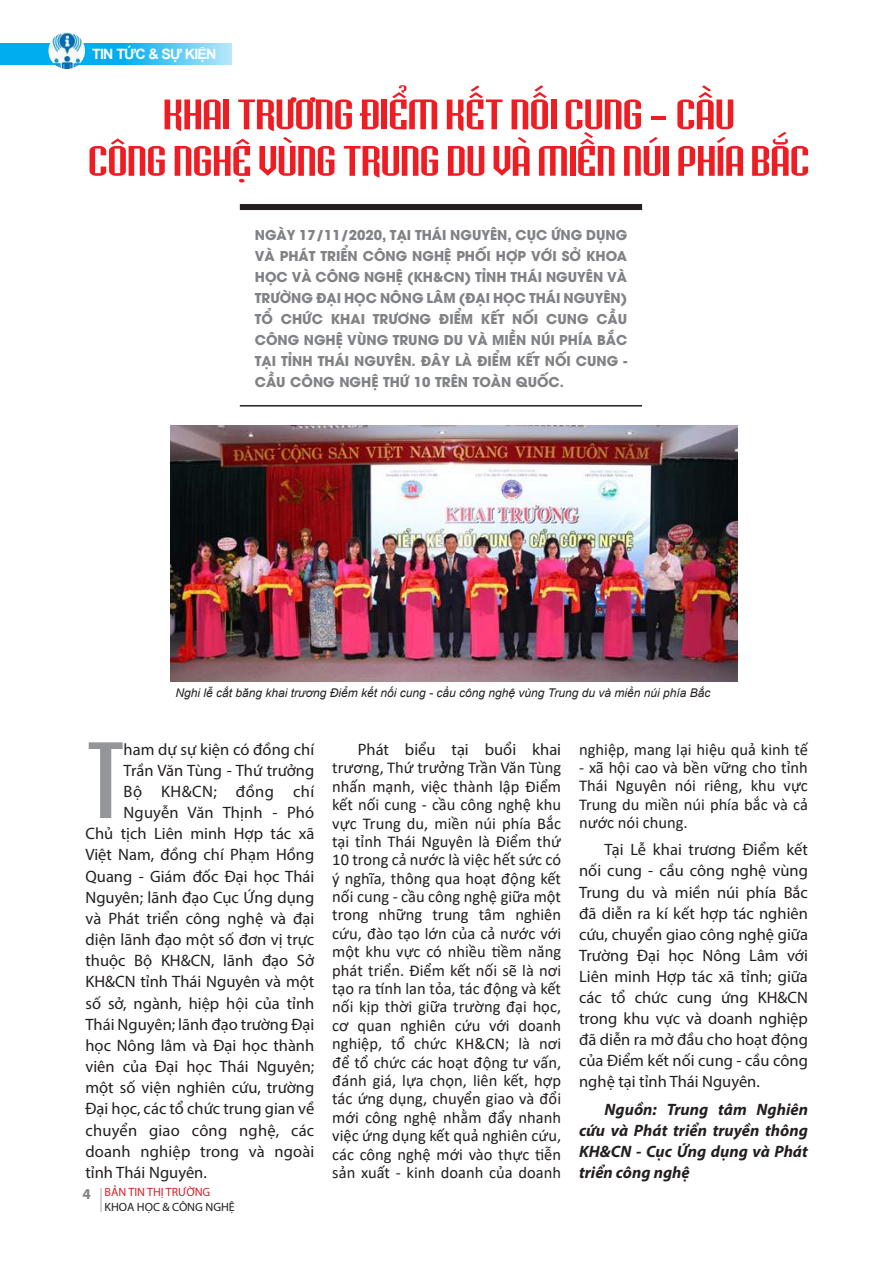
<style>
.page{position:relative;width:893px;height:1263px;background:#fff}
.page>*{position:absolute;margin:0;border:0;box-sizing:border-box;transform-origin:0 0}
.t1{font:99px "UVN Hai Ba Trung";color:#939598;scale:1.2 1}
.t2{font:39px/46.5px "UVN Hai Ba Trung";letter-spacing:-.02em;color:#ee1d23;text-align:center;scale:1.5 1}
.t3{font:16.5px/21.1px "Myriad Pro";color:#231f20;text-align:justify}
.t4{font:16.5px/18.5px "Calibri";color:#231f20;text-align:justify}
.t5{font:italic 700 16.5px/21.1px "Myriad Pro";color:#231f20;text-align:justify}
.t6{font:16.5px "Myriad Pro";letter-spacing:.025em;color:#231f20}
.t7{font:700 15px "Myriad Pro";color:#808285}
.t8{font:700 14.25px "Arial";letter-spacing:-.055em;color:#fff}
.t9{font:700 13.5px/21px "UTM Avo";color:#808285;text-align:justify}
.t10{font:italic 12px "Arial";color:#231f20}
.t11{font:12px "Myriad Pro";color:#231f20}
.t12{font:12px "Myriad Pro";color:#d1232a}
.s1{font-family:"UTM Helve"}
</style>
<div class="page">
<svg style="left:101px;top:1188px;width:1px;height:23px"></svg>
<svg style="left:0;top:43px;width:232px;height:21px;background:#33bef1"></svg>
<img style="left:48px;top:32px;width:37px;height:37px;border-radius:18px">
<div style="left:240px;top:204px;width:402px;height:6px;background:#231f20"></div>
<hr style="left:240px;top:405px;width:402px;height:1px;background:#231f20">
<img style="left:171px;top:425px;width:567px;height:257px">
<p class="t8" style="left:92px;top:44px;width:126px">TIN TỨC &amp; SỰ KIỆN</p>
<h2 class="t2" style="left:88px;top:89px;width:483px">KHAI TRƯƠNG ĐIỂM KẾT NỐI CUNG <span class="s1">-</span> CẦU<br>CÔNG NGHỆ VÙNG TRUNG DU VÀ MIỀN NÚI PHÍA BẮC</h2>
<p class="t9" style="left:255px;top:223px;width:374px">NGÀY 17/11/2020, TẠI THÁI NGUYÊN, CỤC ỨNG DỤNG VÀ PHÁT TRIỂN CÔNG NGHỆ PHỐI HỢP VỚI SỞ KHOA HỌC VÀ CÔNG NGHỆ (KH&amp;CN) TỈNH THÁI NGUYÊN VÀ TRƯỜNG ĐẠI HỌC NÔNG LÂM (ĐẠI HỌC THÁI NGUYÊN)<br>TỔ CHỨC KHAI TRƯƠNG ĐIỂM KẾT NỐI CUNG CẦU CÔNG NGHỆ VÙNG TRUNG DU VÀ MIỀN NÚI PHÍA BẮC TẠI TỈNH THÁI NGUYÊN. ĐÂY LÀ ĐIỂM KẾT NỐI CUNG - CẦU CÔNG NGHỆ THỨ 10 TRÊN TOÀN QUỐC.</p>
<p class="t10" style="left:176px;top:685px;width:536px">Nghi lễ cắt băng khai trương Điểm kết nối cung - cầu công nghệ vùng Trung du và miền núi phía Bắc</p>
<h1 class="t1" style="left:86px;top:706px;width:35px">T</h1>
<p class="t3" style="left:124px;top:739px;width:192px">ham dự sự kiện có đồng chí</p>
<p class="t3" style="left:124px;top:760px;width:192px">Trần Văn Tùng - Thứ trưởng</p>
<p class="t6" style="left:124px;top:781px;width:192px">Bộ KH&amp;CN; đồng chí</p>
<p class="t3" style="left:124px;top:802px;width:192px">Nguyễn Văn Thịnh - Phó</p>
<p class="t3" style="left:86px;top:823px;width:230px">Chủ tịch Liên minh Hợp tác xã</p>
<p class="t3" style="left:86px;top:844px;width:230px">Việt Nam, đồng chí Phạm Hồng</p>
<p class="t3" style="left:86px;top:865px;width:230px">Quang - Giám đốc Đại học Thái</p>
<p class="t3" style="left:86px;top:886px;width:230px">Nguyên; lãnh đạo Cục Ứng dụng</p>
<p class="t3" style="left:86px;top:907px;width:230px">và Phát triển công nghệ và đại</p>
<p class="t3" style="left:86px;top:929px;width:230px">diện lãnh đạo một số đơn vị trực</p>
<p class="t3" style="left:86px;top:950px;width:230px">thuộc Bộ KH&amp;CN, lãnh đạo Sở</p>
<p class="t3" style="left:86px;top:971px;width:230px">KH&amp;CN tỉnh Thái Nguyên và một</p>
<p class="t3" style="left:86px;top:992px;width:230px">số sở, ngành, hiệp hội của tỉnh</p>
<p class="t3" style="left:86px;top:1013px;width:230px">Thái Nguyên; lãnh đạo trường Đại</p>
<p class="t3" style="left:86px;top:1034px;width:230px">học Nông lâm và Đại học thành</p>
<p class="t3" style="left:86px;top:1056px;width:230px">viên của Đại học Thái Nguyên;</p>
<p class="t3" style="left:86px;top:1077px;width:230px">một số viện nghiên cứu, trường</p>
<p class="t3" style="left:86px;top:1098px;width:230px">Đại học, các tổ chức trung gian về</p>
<p class="t3" style="left:86px;top:1119px;width:230px">chuyển giao công nghệ, các</p>
<p class="t3" style="left:86px;top:1140px;width:230px">doanh nghiệp trong và ngoài</p>
<p class="t3" style="left:86px;top:1161px;width:123px">tỉnh Thái Nguyên.</p>
<p class="t7" style="left:82px;top:1184px;width:10px">4</p>
<p class="t12" style="left:105px;top:1185px;width:107px">BẢN TIN THỊ TRƯỜNG</p>
<p class="t11" style="left:105px;top:1199px;width:132px">KHOA HỌC &amp; CÔNG NGHỆ</p>
<p class="t3" style="left:358px;top:739px;width:205px">Phát biểu tại buổi khai</p>
<p class="t4" style="left:332px;top:758px;width:230px">trương, Thứ trưởng Trần Văn Tùng nhấn mạnh, việc thành lập Điểm kết nối cung - cầu công nghệ khu vực Trung du, miền núi phía Bắc tại tỉnh Thái Nguyên là Điểm thứ 10 trong cả nước là việc hết sức có ý nghĩa, thông qua hoạt động kết nối cung - cầu công nghệ giữa một trong những trung tâm nghiên cứu, đào tạo lớn của cả nước với một khu vực có nhiều tiềm năng phát triển. Điểm kết nối sẽ là nơi tạo ra tính lan tỏa, tác động và kết nối kịp thời giữa trường đại học, cơ quan nghiên cứu với doanh nghiệp, tổ chức KH&amp;CN; là nơi để tổ chức các hoạt động tư vấn, đánh giá, lựa chọn, liên kết, hợp tác ứng dụng, chuyển giao và đổi mới công nghệ nhằm đẩy nhanh việc ứng dụng kết quả nghiên cứu, các công nghệ mới vào thực tiễn sản xuất - kinh doanh của doanh</p>
<p class="t4" style="left:579px;top:740px;width:230px">nghiệp, mang lại hiệu quả kinh tế</p>
<p class="t4" style="left:579px;top:758px;width:230px">- xã hội cao và bền vững cho tỉnh Thái Nguyên nói riêng, khu vực Trung du miền núi phía bắc và cả nước nói chung.</p>
<p class="t3" style="left:579px;top:839px;width:230px;text-indent:26px">Tại Lễ khai trương Điểm kết nối cung - cầu công nghệ vùng Trung du và miền núi phía Bắc đã diễn ra kí kết hợp tác nghiên cứu, chuyển giao công nghệ giữa Trường Đại học Nông Lâm với Liên minh Hợp tác xã tỉnh; giữa các tổ chức cung ứng KH&amp;CN trong khu vực và doanh nghiệp đã diễn ra mở đầu cho hoạt động của Điểm kết nối cung - cầu công nghệ tại tỉnh Thái Nguyên.</p>
<p class="t5" style="left:579px;top:1098px;width:230px;text-indent:26px">Nguồn: Trung tâm Nghiên cứu và Phát triển truyền thông KH&amp;CN - Cục Ứng dụng và Phát triển công nghệ</p>
</div>
